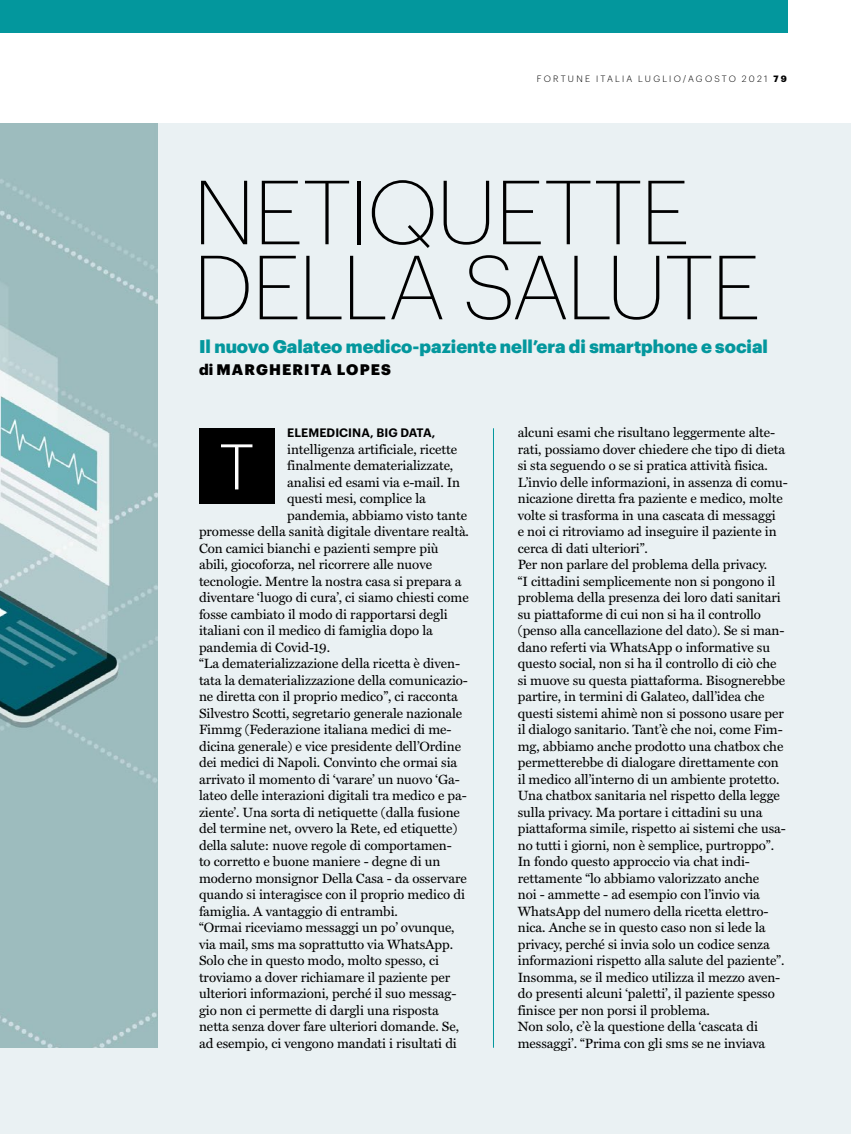
<style>
.page{position:relative;width:851px;height:1134px;background:#fff}
.page>*{position:absolute;margin:0;border:0;box-sizing:border-box;transform-origin:0 0}
.t1{font:200 88.8px/75px "Graphik";letter-spacing:-.025em;color:#000}
.t2{font:300 63px "Graphik";color:#fff}
.t3{font:900 18px "Graphik";color:#03979d}
.t4{font:900 15px "Graphik";letter-spacing:.075em;color:#000}
.t5{font:13.5px/16.5px "Miller Text Roman";letter-spacing:-.005em;color:#000}
.t6{font:600 12px "Graphik";letter-spacing:.005em;color:#000}
.t7{font:300 9px "Graphik";letter-spacing:.24em;color:#000}
.s1{font-weight:700}
</style>
<div class="page">
<div style="left:0;top:124px;width:850px;height:1010px;background:#eaf1f3"></div>
<div style="left:0;top:0;width:787px;height:33px;background:#03979d"></div>
<img style="left:0;top:124px;width:157px;height:924px">
<div style="left:199px;top:428px;width:75px;height:76px;background:#000"></div>
<hr style="left:493px;top:428px;width:1px;height:620px;background:#03979d">
<p class="t7" style="left:537px;top:73px;width:251px">FORTUNE ITALIA LUGLIO/AGOSTO 2021 <span class="s1">79</span></p>
<h1 class="t1" style="left:193px;top:168px;width:570px">NETIQUETTE<br>DELLA SALUTE</h1>
<h3 class="t3" style="left:199px;top:332px;width:570px">Il nuovo Galateo medico-paziente nell’era di smartphone e social</h3>
<p class="t4" style="left:199px;top:358px;width:193px">di MARGHERITA LOPES</p>
<p class="t6" style="left:287px;top:424px;width:150px">ELEMEDICINA, BIG DATA,</p>
<p class="t5" style="left:287px;top:441px;width:171px">intelligenza artificiale, ricette</p>
<p class="t5" style="left:287px;top:457px;width:168px">finalmente dematerializzate,</p>
<p class="t5" style="left:287px;top:474px;width:174px">analisi ed esami via e-mail. In</p>
<p class="t5" style="left:287px;top:490px;width:140px">questi mesi, complice la</p>
<p class="t5" style="left:287px;top:507px;width:181px">pandemia, abbiamo visto tante</p>
<p class="t5" style="left:199px;top:523px;width:271px">promesse della sanità digitale diventare realtà.</p>
<p class="t5" style="left:199px;top:540px;width:241px">Con camici bianchi e pazienti sempre più</p>
<p class="t5" style="left:199px;top:556px;width:234px">abili, giocoforza, nel ricorrere alle nuove</p>
<p class="t5" style="left:199px;top:573px;width:264px">tecnologie. Mentre la nostra casa si prepara a</p>
<p class="t5" style="left:199px;top:589px;width:271px">diventare ‘luogo di cura’, ci siamo chiesti come</p>
<p class="t5" style="left:199px;top:606px;width:250px">fosse cambiato il modo di rapportarsi degli</p>
<p class="t5" style="left:199px;top:622px;width:235px">italiani con il medico di famiglia dopo la</p>
<p class="t5" style="left:199px;top:639px;width:133px">pandemia di Covid-19.</p>
<p class="t5" style="left:199px;top:655px;width:262px">“La dematerializzazione della ricetta è diven-</p>
<p class="t5" style="left:199px;top:672px;width:270px">tata la dematerializzazione della comunicazio-</p>
<p class="t5" style="left:199px;top:688px;width:260px">ne diretta con il proprio medico”, ci racconta</p>
<p class="t5" style="left:199px;top:705px;width:265px">Silvestro Scotti, segretario generale nazionale</p>
<p class="t5" style="left:199px;top:721px;width:254px">Fimmg (Federazione italiana medici di me-</p>
<p class="t5" style="left:199px;top:738px;width:263px">dicina generale) e vice presidente dell’Ordine</p>
<p class="t5" style="left:199px;top:754px;width:260px">dei medici di Napoli. Convinto che ormai sia</p>
<p class="t5" style="left:199px;top:771px;width:262px">arrivato il momento di ‘varare’ un nuovo ‘Ga-</p>
<p class="t5" style="left:199px;top:787px;width:269px">lateo delle interazioni digitali tra medico e pa-</p>
<p class="t5" style="left:199px;top:804px;width:262px">ziente’. Una sorta di netiquette (dalla fusione</p>
<p class="t5" style="left:199px;top:820px;width:260px">del termine net, ovvero la Rete, ed etiquette)</p>
<p class="t5" style="left:199px;top:837px;width:254px">della salute: nuove regole di comportamen-</p>
<p class="t5" style="left:199px;top:853px;width:243px">to corretto e buone maniere - degne di un</p>
<p class="t5" style="left:199px;top:870px;width:269px">moderno monsignor Della Casa - da osservare</p>
<p class="t5" style="left:199px;top:886px;width:267px">quando si interagisce con il proprio medico di</p>
<p class="t5" style="left:199px;top:903px;width:200px">famiglia. A vantaggio di entrambi.</p>
<p class="t5" style="left:199px;top:919px;width:257px">“Ormai riceviamo messaggi un po’ ovunque,</p>
<p class="t5" style="left:199px;top:936px;width:255px">via mail, sms ma soprattutto via WhatsApp.</p>
<p class="t5" style="left:199px;top:952px;width:241px">Solo che in questo modo, molto spesso, ci</p>
<p class="t5" style="left:199px;top:969px;width:252px">troviamo a dover richiamare il paziente per</p>
<p class="t5" style="left:199px;top:985px;width:259px">ulteriori informazioni, perché il suo messag-</p>
<p class="t5" style="left:199px;top:1002px;width:241px">gio non ci permette di dargli una risposta</p>
<p class="t5" style="left:199px;top:1018px;width:261px">netta senza dover fare ulteriori domande. Se,</p>
<p class="t5" style="left:199px;top:1035px;width:259px">ad esempio, ci vengono mandati i risultati di</p>
<h2 class="t2" style="left:219px;top:421px;width:37px">T</h2>
<p class="t5" style="left:517px;top:424px;width:271px">alcuni esami che risultano leggermente alte&shy;rati, possiamo dover chiedere che tipo di dieta si sta seguendo o se si pratica attività fisica.<br>L’invio delle informazioni, in assenza di comu&shy;nicazione diretta fra paziente e medico, molte volte si trasforma in una cascata di messaggi<br>e noi ci ritroviamo ad inseguire il paziente in cerca di dati ulteriori”.<br>Per non parlare del problema della privacy.<br>“I cittadini semplicemente non si pongono il problema della presenza dei loro dati sanitari su piattaforme di cui non si ha il controllo (penso alla cancellazione del dato). Se si man&shy;dano referti via WhatsApp o informative su questo social, non si ha il controllo di ciò che si muove su questa piattaforma. Bisognerebbe partire, in termini di Galateo, dall’idea che questi sistemi ahimè non si possono usare per il dialogo sanitario. Tant’è che noi, come Fim&shy;mg, abbiamo anche prodotto una chatbox che permetterebbe di dialogare direttamente con il medico all’interno di un ambiente protetto.<br>Una chatbox sanitaria nel rispetto della legge sulla privacy. Ma portare i cittadini su una piattaforma simile, rispetto ai sistemi che usa&shy;no tutti i giorni, non è semplice, purtroppo”.<br>In fondo questo approccio via chat indi&shy;rettamente “lo abbiamo valorizzato anche<br>noi - ammette - ad esempio con l’invio via WhatsApp del numero della ricetta elettro&shy;nica. Anche se in questo caso non si lede la privacy, perché si invia solo un codice senza informazioni rispetto alla salute del paziente”.<br>Insomma, se il medico utilizza il mezzo aven&shy;do presenti alcuni ‘paletti’, il paziente spesso finisce per non porsi il problema.<br>Non solo, c’è la questione della ‘cascata di messaggi’. “Prima con gli sms se ne inviava</p>
</div>
